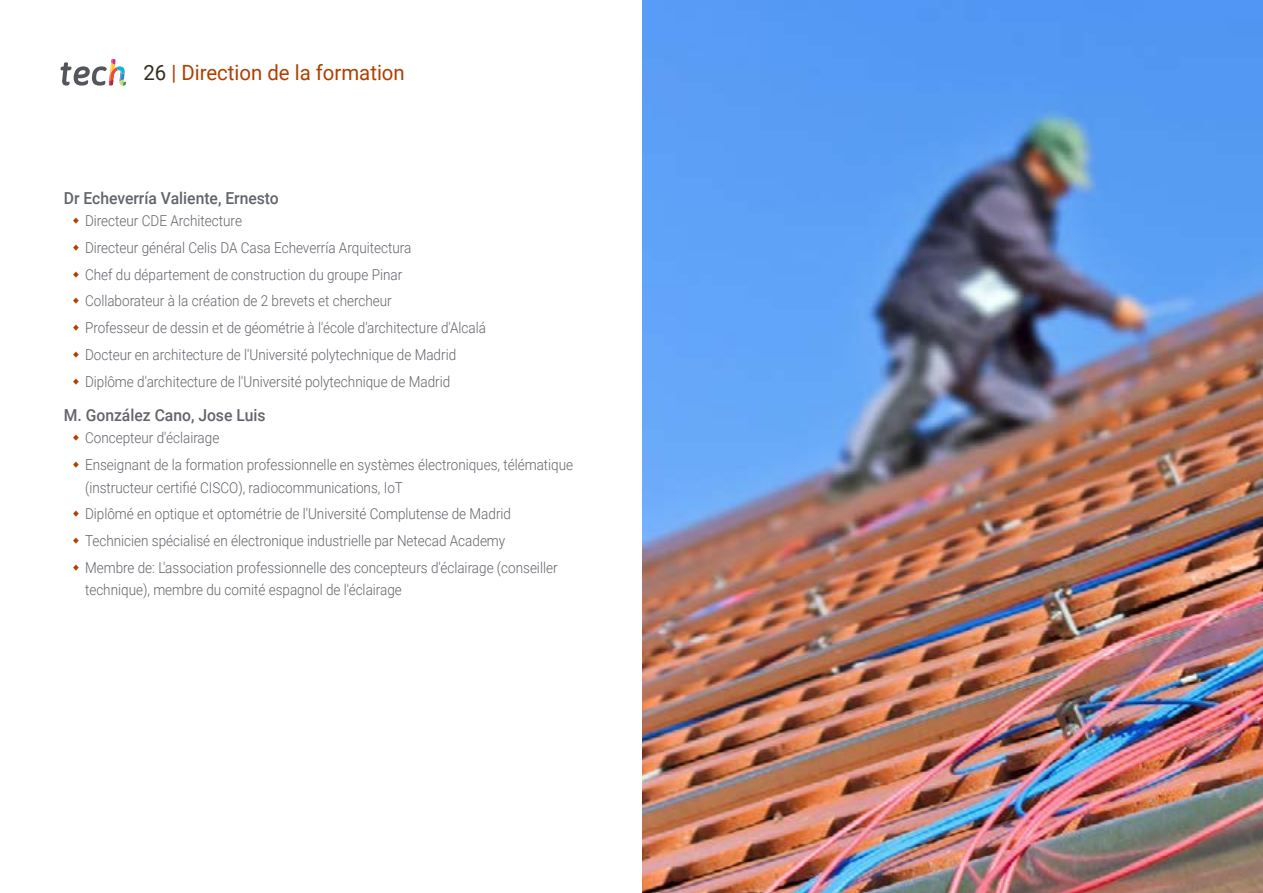
<style>
.page{position:relative;width:1263px;height:893px;background:#fff}
.page>*{position:absolute;margin:0;border:0;box-sizing:border-box;transform-origin:0 0}
.t1{font:21px "Roboto";color:#ae4000}
.t2{font:500 16.5px "Roboto";color:#61646a;scale:.95 1}
.t3{font:300 15px/26.7px "Roboto";color:#61646a;scale:.9 1}
.s1{color:#312e20}
</style>
<div class="page">
<svg style="left:61px;top:59px;width:65px;height:27px"></svg>
<img style="left:642px;top:0;width:621px;height:893px">
<h1 class="t1" style="left:144px;top:57px;width:263px"><span class="s1">26</span> | Direction de la formation</h1>
<p class="t2" style="left:64px;top:186px;width:228px">Dr Echeverría Valiente, Ernesto</p>
<p class="t3" style="left:85px;top:207px;width:447px">Directeur CDE Architecture<br>Directeur général Celis DA Casa Echeverría Arquitectura<br>Chef du département de construction du groupe Pinar<br>Collaborateur à la création de 2 brevets et chercheur<br>Professeur de dessin et de géométrie à l'école d'architecture d'Alcalá Docteur en architecture de l'Université polytechnique de Madrid Diplôme d'architecture de l'Université polytechnique de Madrid</p>
<p class="t2" style="left:64px;top:403px;width:214px">M. González Cano, Jose Luis</p>
<p class="t3" style="left:85px;top:424px;width:544px">Concepteur d'éclairage<br>Enseignant de la formation professionnelle en systèmes électroniques, télématique</p>
<p class="t3" style="left:85px;top:473px;width:526px">(instructeur certifié CISCO), radiocommunications, IoT<br>Diplômé en optique et optométrie de l'Université Complutense de Madrid Technicien spécialisé en électronique industrielle par Netecad Academy Membre de: L'association professionnelle des concepteurs d'éclairage (conseiller</p>
<p class="t3" style="left:85px;top:576px;width:354px">technique), membre du comité espagnol de l'éclairage</p>
</div>
